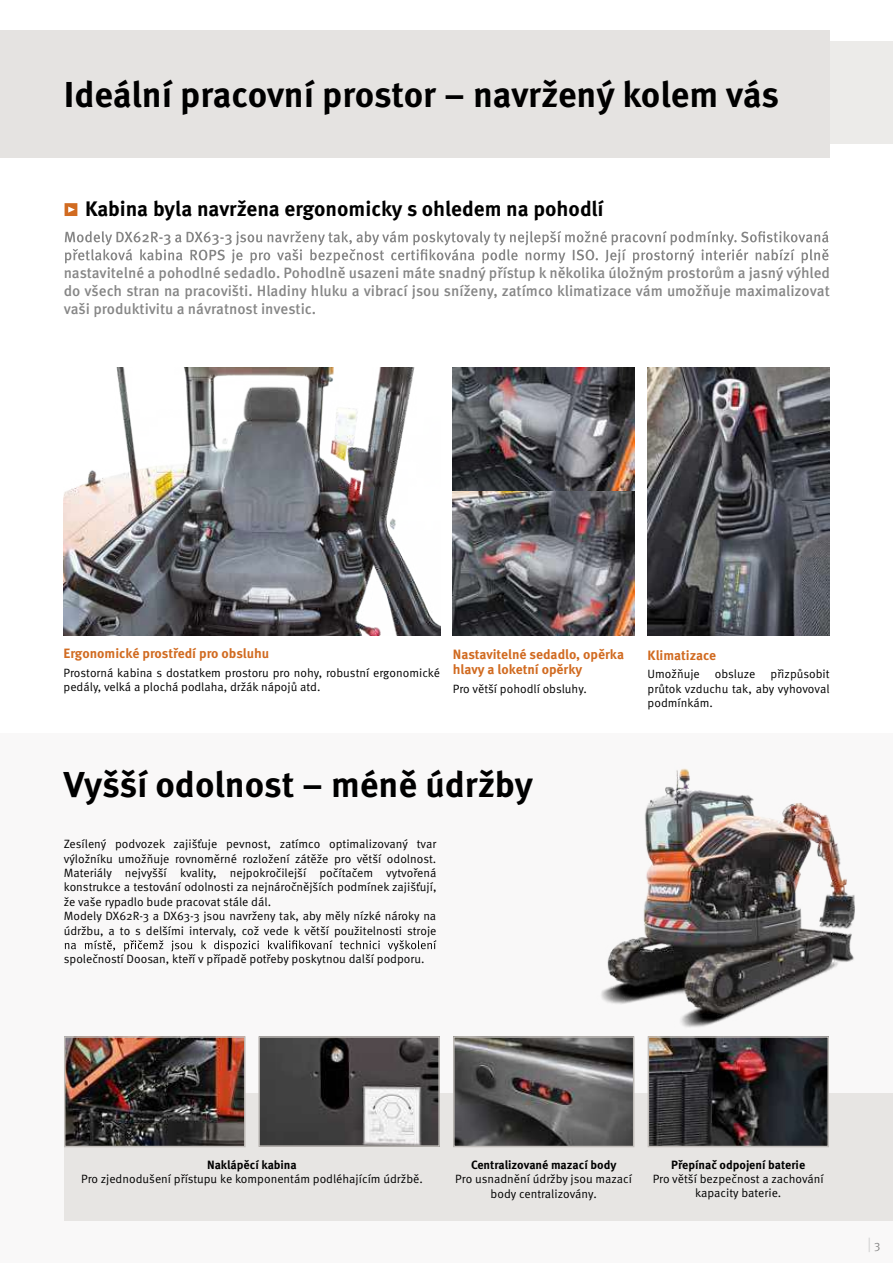
<style>
.page{position:relative;width:893px;height:1263px;background:#fff}
.page>*{position:absolute;margin:0;border:0;box-sizing:border-box;transform-origin:0 0}
.t1{font:700 36px "Meta Pro";letter-spacing:-.005em;color:#000}
.t2{font:700 21px "Meta Pro";letter-spacing:-.005em;color:#000}
.t3{font:500 15px/18px "Meta Pro";letter-spacing:-.005em;color:#868686;text-align:justify}
.t4{font:15px "Meta Pro Norm";color:#d1d1d1}
.t5{font:700 13.5px/15px "Meta Pro";color:#d16b21}
.t6{font:12px/14.4px "Meta Pro Norm";color:#000}
.t7{font:700 12px "Meta Pro";color:#000}
.s1{font-size:12px;color:#868686}
</style>
<div class="page">
<div style="left:829px;top:41px;width:64px;height:102px;background:#ecebe9"></div>
<div style="left:0;top:733px;width:893px;height:530px;background:#f9f8f8"></div>
<div style="left:0;top:30px;width:829px;height:127px;background:#e5e3e1"></div>
<div style="left:64px;top:1093px;width:829px;height:128px;background:#e7e5e3"></div>
<img style="left:64px;top:368px;width:376px;height:267px">
<img style="left:453px;top:368px;width:182px;height:267px">
<img style="left:647px;top:368px;width:182px;height:267px">
<img style="left:601px;top:768px;width:254px;height:275px">
<img style="left:67px;top:1039px;width:176px;height:105px">
<div style="left:64px;top:1036px;width:182px;height:111px;border:2px solid #c0bcb8"></div>
<img style="left:261px;top:1039px;width:176px;height:105px">
<div style="left:258px;top:1036px;width:182px;height:111px;border:2px solid #c0bcb8"></div>
<img style="left:456px;top:1039px;width:175px;height:105px">
<div style="left:453px;top:1036px;width:181px;height:111px;border:2px solid #c0bcb8"></div>
<img style="left:651px;top:1039px;width:175px;height:105px">
<div style="left:648px;top:1036px;width:181px;height:111px;border:2px solid #c0bcb8"></div>
<svg style="left:65px;top:203px;width:12px;height:13px"></svg>
<svg style="left:65px;top:231px;width:764px;height:32px"></svg>
<svg style="left:65px;top:940px;width:371px;height:11px"></svg>
<h1 class="t1" style="left:64px;top:71px;width:717px">Ideální pracovní prostor – navržený kolem vás</h1>
<h2 class="t2" style="left:85px;top:195px;width:520px">Kabina byla navržena ergonomicky s ohledem na pohodlí</h2>
<p class="t3" style="left:64px;top:263px;width:768px">nastavitelné a pohodlné sedadlo. Pohodlně usazeni máte snadný přístup k několika úložným prostorům a jasný výhled do všech stran na pracovišti. Hladiny hluku a vibrací jsou sníženy, zatímco klimatizace vám umožňuje maximalizovat vaši produktivitu a návratnost investic.</p>
<p class="t5" style="left:64px;top:646px;width:207px">Ergonomické prostředí pro obsluhu</p>
<p class="t6" style="left:64px;top:665px;width:378px">Prostorná kabina s dostatkem prostoru pro nohy, robustní ergonomické pedály, velká a plochá podlaha, držák nápojů atd.</p>
<p class="t5" style="left:453px;top:647px;width:173px">Nastavitelné sedadlo, opěrka hlavy a loketní opěrky</p>
<p class="t6" style="left:453px;top:680px;width:136px">Pro větší pohodlí obsluhy.</p>
<h1 class="t1" style="left:64px;top:762px;width:471px">Vyšší odolnost – méně údržby</h1>
<p class="t6" style="left:64px;top:836px;width:374px">Zesílený podvozek zajišťuje pevnost, zatímco optimalizovaný tvar výložníku umožňuje rovnoměrné rozložení zátěže pro větší odolnost.<br>Materiály nejvyšší kvality, nejpokročilejší počítačem vytvořená konstrukce a testování odolnosti za nejnáročnějších podmínek zajišťují, že vaše rypadlo bude pracovat stále dál.<br>Modely DX62R-3 a DX63-3 jsou navrženy tak, aby měly nízké nároky na údržbu, a to s delšími intervaly, což vede k větší použitelnosti stroje</p>
<p class="t6" style="left:64px;top:951px;width:362px">společností Doosan, kteří v případě potřeby poskytnou další podporu.</p>
<p class="t5" style="left:648px;top:648px;width:70px">Klimatizace</p>
<p class="t6" style="left:648px;top:666px;width:54px">Umožňuje</p>
<p class="t6" style="left:715px;top:666px;width:42px">obsluze</p>
<p class="t6" style="left:648px;top:666px;width:183px;text-align:justify;text-indent:123px">přizpůsobit průtok vzduchu tak, aby vyhovoval podmínkám.</p>
<p class="t7" style="left:207px;top:1157px;width:91px">Naklápěcí kabina</p>
<p class="t6" style="left:81px;top:1171px;width:343px">Pro zjednodušení přístupu ke komponentám podléhajícím údržbě.</p>
<p class="t7" style="left:471px;top:1157px;width:147px">Centralizované mazací body</p>
<p class="t6" style="left:455px;top:1171px;width:178px;text-align:center">Pro usnadnění údržby jsou mazací body centralizovány.</p>
<p class="t7" style="left:671px;top:1157px;width:136px">Přepínač odpojení baterie</p>
<p class="t6" style="left:653px;top:1171px;width:173px;text-align:center">Pro větší bezpečnost a zachování kapacity baterie.</p>
<p class="t4" style="left:867px;top:1232px;width:14px">| <span class="s1">3</span></p>
</div>
